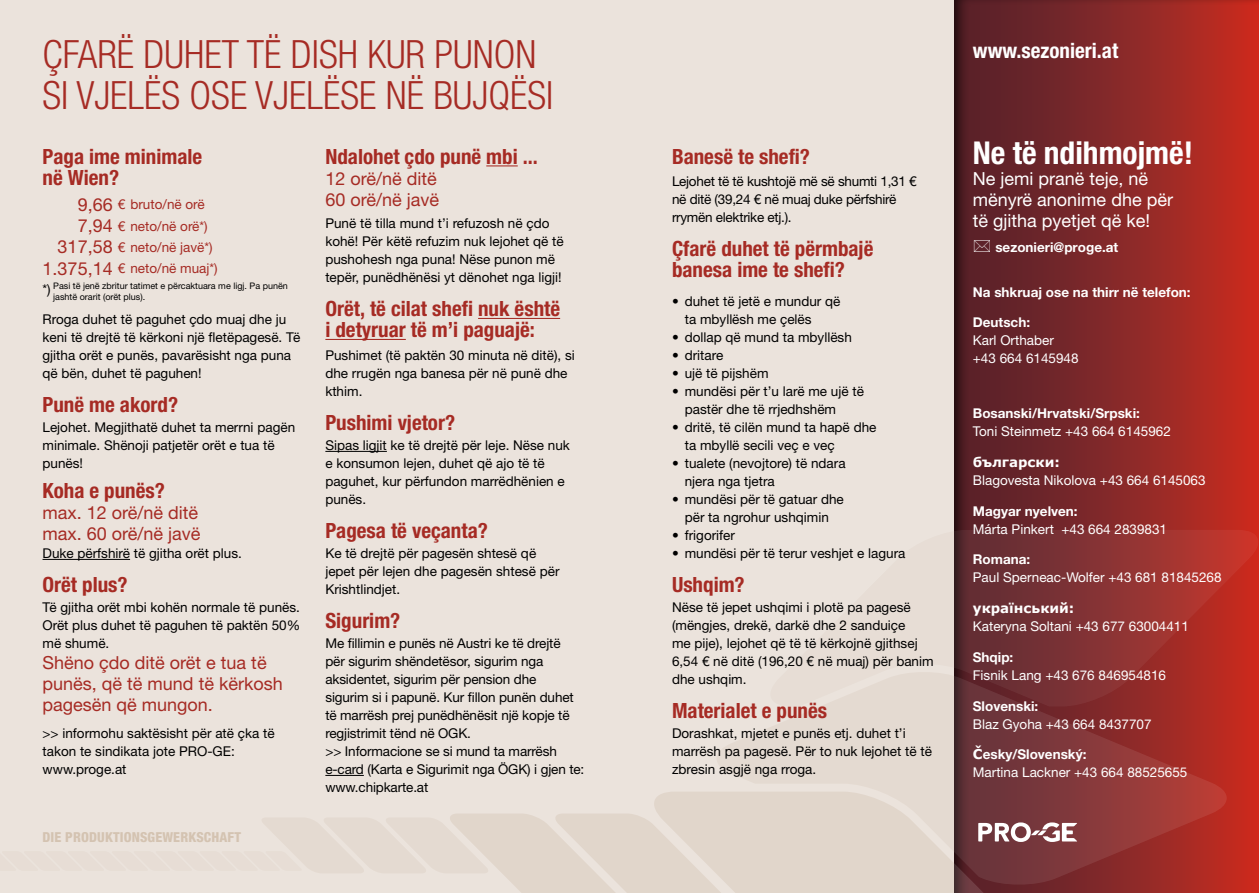
<style>
.page{position:relative;width:1259px;height:893px;background:#ebe3dc}
.page>*{position:absolute;margin:0;border:0;box-sizing:border-box;transform-origin:0 0}
.t1{font:300 condensed 39px/40.5px "Helvetica Neue LT Std";color:#a62b24}
.t2{font:700 condensed 31.5px "Helvetica Neue LT Std";color:#fff}
.t3{font:700 condensed 21px/21px "Helvetica Neue LT Std";color:#a62b24}
.t4{font:700 condensed 21px "Helvetica Neue LT Std";color:#fff}
.t5{font:18px/21px "Helvetica Neue LT Std";color:#a62b24}
.t6{font:18px/21px "Helvetica Neue LT Std";color:#fff}
.t7{font:800 condensed 13.8px "Helvetica Neue LT Std";letter-spacing:.01em;color:#d4c3b1}
.t8{font:13.5px/18px "Helvetica Neue LT Std";color:#000}
.t9{font:13.5px/18px "Helvetica Neue LT Std";color:#fff}
.t10{font:700 13.5px "Helvetica Neue LT Std";color:#fff}
.t11{font:13.5px/18px "Helvetica Neue LT Std";letter-spacing:-.02em;color:#000}
.t12{font:13.5px "Helvetica Neue LT Std";color:#a62b24}
.t13{font:700 13.5px "Verdana";color:#fff}
.t14{font:9px/10.8px "Helvetica Neue LT Std";color:#000}
.s1{font-size:18px}
.s2{font-size:13.5px}
.s3{font-family:"Verdana";font-weight:700}
.s4{font-weight:700}
</style>
<div class="page">
<svg style="left:262px;top:814px;width:390px;height:79px"></svg>
<svg style="left:652px;top:792px;width:301px;height:101px;fill:#e1d6cb"></svg>
<svg style="left:715px;top:673px;width:238px;height:213px;fill:#e4dad1"></svg>
<div style="left:953px;top:0;width:306px;height:893px;background:#000;opacity:.75"></div>
<svg style="left:955px;top:530px;width:304px;height:176px;background:#8e302f"></svg>
<svg style="left:955px;top:670px;width:273px;height:216px;background:#8e3130"></svg>
<svg style="left:955px;top:792px;width:158px;height:101px;background:#7c3f43"></svg>
<hr style="left:43px;top:559px;width:87px;height:1px;background:#000">
<hr style="left:486px;top:165px;width:32px;height:1px;background:#a62b24">
<hr style="left:478px;top:318px;width:82px;height:1px;background:#a62b24">
<hr style="left:325px;top:339px;width:81px;height:1px;background:#a62b24">
<hr style="left:325px;top:451px;width:62px;height:1px;background:#000">
<hr style="left:325px;top:775px;width:39px;height:1px;background:#000">
<svg style="left:974px;top:240px;width:16px;height:12px"></svg>
<h1 class="t1" style="left:43px;top:34px;width:512px">ÇFARË DUHET TË DISH KUR PUNON<br>SI VJELËS OSE VJELËSE NË BUJQËSI</h1>
<h3 class="t3" style="left:43px;top:146px;width:161px">Paga ime minimale në Wien?</h3>
<p class="t12" style="left:78px;top:196px;width:129px"><span class="s1">9,66</span> € bruto/në orë</p>
<p class="t12" style="left:78px;top:218px;width:132px"><span class="s1">7,94</span> € neto/në orë*)</p>
<p class="t12" style="left:58px;top:239px;width:157px"><span class="s1">317,58</span> € neto/në javë*)</p>
<p class="t12" style="left:43px;top:260px;width:177px"><span class="s1">1.375,14</span> € neto/në muaj*)</p>
<p class="t14" style="left:53px;top:281px;width:236px;text-indent:-11px"><span class="s2">*)</span> Pasi të jenë zbritur tatimet e përcaktuara me ligj. Pa punën jashtë orarit (orët plus).</p>
<p class="t8" style="left:43px;top:310px;width:259px">Rroga duhet të paguhet çdo muaj dhe ju keni të drejtë të kërkoni një fletëpagesë. Të gjitha orët e punës, pavarësisht nga puna që bën, duhet të paguhen!</p>
<h3 class="t3" style="left:43px;top:394px;width:137px">Punë me akord?</h3>
<p class="t8" style="left:43px;top:418px;width:254px">Lejohet. Megjithatë duhet ta merrni pagën minimale. Shënoji patjetër orët e tua të punës!</p>
<h3 class="t3" style="left:43px;top:480px;width:124px">Koha e punës?</h3>
<h3 class="t5" style="left:43px;top:502px;width:160px">max. 12 orë/në ditë max. 60 orë/në javë</h3>
<p class="t8" style="left:43px;top:544px;width:201px">Duke përfshirë të gjitha orët plus.</p>
<h3 class="t3" style="left:43px;top:574px;width:87px">Orët plus?</h3>
<p class="t8" style="left:43px;top:598px;width:259px;text-align:justify">Të gjitha orët mbi kohën normale të punës.<br>Orët plus duhet të paguhen të paktën 50% më shumë.</p>
<h3 class="t5" style="left:43px;top:652px;width:242px">Shëno çdo ditë orët e tua të punës, që të mund të kërkosh pagesën që mungon.</h3>
<p class="t8" style="left:43px;top:724px;width:234px">&gt;&gt; informohu saktësisht për atë çka të takon te sindikata jote PRO-GE: www.proge.at</p>
<p class="t7" style="left:43px;top:828px;width:200px">DIE PRODUKTIONSGEWERKSCHAFT</p>
<h3 class="t3" style="left:325px;top:146px;width:214px">Ndalohet çdo punë mbi ...</h3>
<h3 class="t5" style="left:325px;top:168px;width:115px">12 orë/në ditë<br>60 orë/në javë</h3>
<p class="t8" style="left:325px;top:214px;width:240px">Punë të tilla mund t’i refuzosh në çdo kohë! Për këtë refuzim nuk lejohet që të pushohesh nga puna! Nëse punon më tepër, punëdhënësi yt dënohet nga ligji!</p>
<h3 class="t3" style="left:325px;top:298px;width:236px">Orët, të cilat shefi nuk është i detyruar të m’i paguajë:</h3>
<p class="t8" style="left:325px;top:346px;width:251px">Pushimet (të paktën 30 minuta në ditë), si dhe rrugën nga banesa për në punë dhe kthim.</p>
<h3 class="t3" style="left:325px;top:412px;width:131px">Pushimi vjetor?</h3>
<p class="t8" style="left:325px;top:436px;width:246px">Sipas ligjit ke të drejtë për leje. Nëse nuk e konsumon lejen, duhet që ajo të të paguhet, kur përfundon marrëdhënien e punës.</p>
<h3 class="t3" style="left:325px;top:520px;width:164px">Pagesa të veçanta?</h3>
<p class="t8" style="left:325px;top:544px;width:236px">Ke të drejtë për pagesën shtesë që jepet për lejen dhe pagesën shtesë për<br>Krishtlindjet.</p>
<h3 class="t3" style="left:325px;top:610px;width:76px">Sigurim?</h3>
<p class="t8" style="left:325px;top:634px;width:260px">Me fillimin e punës në Austri ke të drejtë<br>për sigurim shëndetësor, sigurim nga aksidentet, sigurim për pension dhe<br>sigurim si i papunë. Kur fillon punën duhet të marrësh prej punëdhënësit një kopje të regjistrimit tënd në OGK.<br>&gt;&gt; Informacione se si mund ta marrësh e-card (Karta e Sigurimit nga ÖGK) i gjen te: www.chipkarte.at</p>
<h3 class="t3" style="left:672px;top:146px;width:139px">Banesë te shefi?</h3>
<p class="t11" style="left:672px;top:172px;width:246px">Lejohet të të kushtojë më së shumti 1,31 € në ditë (39,24 € në muaj duke përfshirë rrymën elektrike etj.).</p>
<h3 class="t3" style="left:672px;top:238px;width:203px">Çfarë duhet të përmbajë banesa ime te shefi?</h3>
<p class="t8" style="left:685px;top:292px;width:157px;text-indent:-13px">• duhet të jetë e mundur që ta mbyllësh me çelës</p>
<p class="t8" style="left:672px;top:328px;width:181px">• dollap që mund ta mbyllësh</p>
<p class="t8" style="left:672px;top:346px;width:53px">• dritare</p>
<p class="t8" style="left:672px;top:364px;width:98px">• ujë të pijshëm</p>
<p class="t8" style="left:685px;top:382px;width:181px;text-indent:-13px">• mundësi për t’u larë me ujë të pastër dhe të rrjedhshëm</p>
<p class="t8" style="left:685px;top:418px;width:193px;text-indent:-13px">• dritë, të cilën mund ta hapë dhe ta mbyllë secili veç e veç</p>
<p class="t8" style="left:685px;top:454px;width:162px;text-indent:-13px">• tualete (nevojtore) të ndara njera nga tjetra</p>
<p class="t8" style="left:672px;top:490px;width:173px;text-align:center">• mundësi për të gatuar dhe për ta ngrohur ushqimin</p>
<p class="t8" style="left:672px;top:526px;width:64px">• frigorifer</p>
<p class="t8" style="left:672px;top:544px;width:235px">• mundësi për të terur veshjet e lagura</p>
<h3 class="t3" style="left:672px;top:574px;width:74px">Ushqim?</h3>
<p class="t8" style="left:672px;top:598px;width:263px">Nëse të jepet ushqimi i plotë pa pagesë (mëngjes, drekë, darkë dhe 2 sanduiçe<br>me pije), lejohet që të të kërkojnë gjithsej 6,54 € në ditë (196,20 € në muaj) për banim dhe ushqim.</p>
<h3 class="t3" style="left:672px;top:700px;width:157px">Materialet e punës</h3>
<p class="t8" style="left:672px;top:724px;width:261px">Dorashkat, mjetet e punës etj. duhet t’i marrësh pa pagesë. Për to nuk lejohet të të zbresin asgjë nga rroga.</p>
<h3 class="t4" style="left:973px;top:37px;width:147px">www.sezonieri.at</h3>
<h2 class="t2" style="left:973px;top:134px;width:222px">Ne të ndihmojmë!</h2>
<h3 class="t6" style="left:973px;top:168px;width:202px">Ne jemi pranë teje, në mënyrë anonime dhe për të gjitha pyetjet që ke!</h3>
<p class="t10" style="left:995px;top:239px;width:125px">sezonieri@proge.at</p>
<p class="t10" style="left:973px;top:283px;width:219px">Na shkruaj ose na thirr në telefon:</p>
<p class="t10" style="left:973px;top:314px;width:59px">Deutsch:</p>
<p class="t9" style="left:973px;top:331px;width:107px">Karl Orthaber +43 664 6145948</p>
<p class="t10" style="left:973px;top:405px;width:169px">Bosanski/Hrvatski/Srpski:</p>
<p class="t9" style="left:973px;top:422px;width:199px">Toni Steinmetz +43 664 6145962</p>
<p class="t13" style="left:973px;top:452px;width:88px">български:</p>
<p class="t9" style="left:973px;top:471px;width:234px">Blagovesta Nikolova +43 664 6145063</p>
<p class="t10" style="left:973px;top:502px;width:106px">Magyar nyelven:</p>
<p class="t9" style="left:973px;top:520px;width:196px">Márta Pinkert +43 664 2839831</p>
<p class="t10" style="left:973px;top:551px;width:59px">Romana:</p>
<p class="t9" style="left:973px;top:568px;width:250px">Paul Sperneac-Wolfer +43 681 81845268</p>
<p class="t13" style="left:973px;top:599px;width:103px">український:</p>
<p class="t9" style="left:973px;top:617px;width:217px">Kateryna Soltani +43 677 63004411</p>
<p class="t10" style="left:973px;top:649px;width:42px">Shqip:</p>
<p class="t9" style="left:973px;top:666px;width:195px">Fisnik Lang +43 676 846954816</p>
<p class="t10" style="left:973px;top:697px;width:67px">Slovenski:</p>
<p class="t9" style="left:973px;top:715px;width:180px">Blaz Gyoha +43 664 8437707</p>
<p class="t9" style="left:973px;top:745px;width:216px"><span class="s3">Č</span><span class="s4">esky/Slovenský:<br></span>Martina Lackner +43 664 88525655</p>
</div>
